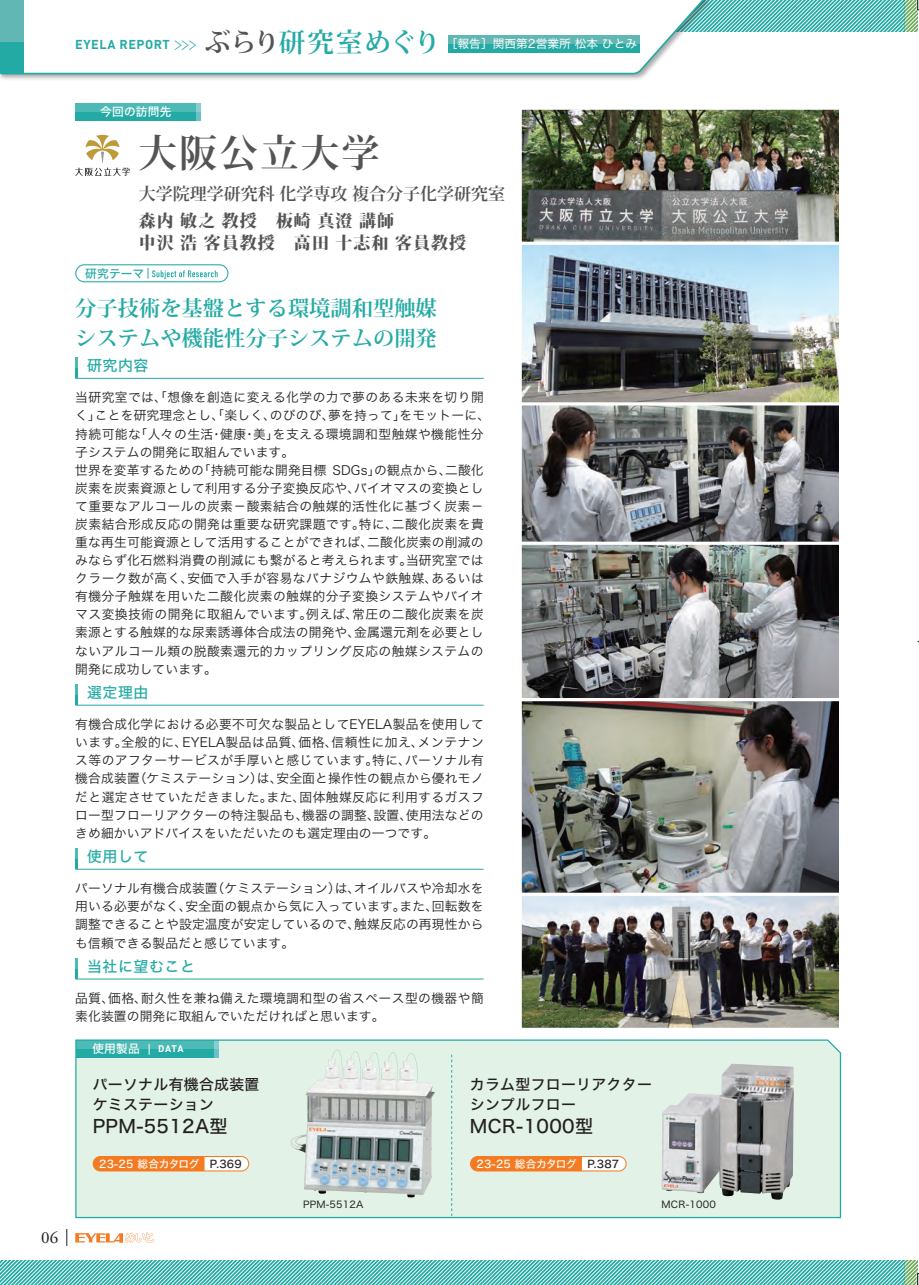
<style>
.page{position:relative;width:919px;height:1285px;background:#fff}
.page>*{position:absolute;margin:0;border:0;box-sizing:border-box;transform-origin:0 0}
.t1{font:700 38.25px "Koz Min Pro";letter-spacing:.06em;color:#525552}
.t2{font:700 21.3px/29.7px "Koz Min Pro";color:#24aaa5}
.t3{font:18px "Hira Kaku Std W5";letter-spacing:.02em;color:#231f20}
.t4{font:800 16.95px/22.4px "Koz Min Pro";letter-spacing:.06em;color:#525552}
.t5{font:700 16.95px "Koz Min Pro";color:#525552}
.t6{font:16.95px "Adobe Garamond Pro";color:#231f20}
.t7{font:14.85px/20.2px "Hira Kaku Std W5";letter-spacing:.02em;color:#231f20}
.t8{font:14.85px "Hira Kaku Std W5";letter-spacing:.04em;color:#24aaa5}
.t9{font:12.75px/18.1px "Hira Kaku Std W3";letter-spacing:.035em;color:#231f20}
.t10{font:12.75px/18.1px "Hira Kaku Std W3";letter-spacing:.015em;color:#231f20;text-align:justify}
.t11{font:11.7px "Hira Kaku Std W4";color:#fff}
.t12{font:11.7px "Hira Kaku Std W5";letter-spacing:.025em;color:#fff}
.t13{font:11.7px "Hira Kaku Std W5";letter-spacing:.005em;color:#24aaa5}
.t14{font:10.65px "Hira Kaku Std W5";letter-spacing:.02em;color:#fff}
.t15{font:9.6px "Hira Kaku Std W4";letter-spacing:.02em;color:#231f20}
.t16{font:700 9.6px "DIN Pro";color:#fff}
.s1{font-family:"DIN Pro";font-weight:700;font-size:12.75px;color:#24aaa5}
.s2{font-family:"Koz Go Pro";font-size:12.75px;color:#24aaa5}
.s3{font-family:"Koz Min Pro";font-weight:700;font-size:26.55px;color:#525552}
.s4{font-family:"Koz Min Pro";font-weight:700;font-size:26.55px;color:#24aaa5}
.s5{color:#231f20}
</style>
<div class="page">
<svg style="left:66px;top:1229px;width:1px;height:16px"></svg>
<svg style="left:75px;top:1232px;width:79px;height:10px"></svg>
<div style="left:0;top:0;width:711px;height:82px;background:#2d292a;opacity:.4"></div>
<svg style="left:0;top:32px;width:705px;height:43px"></svg>
<div style="left:75px;top:103px;width:126px;height:17px;background:#24aaa5"></div>
<hr style="left:197px;top:103px;width:4px;height:17px;background:#69c1ca">
<div style="left:75px;top:103px;width:126px;height:9px;background:#4ebab6"></div>
<div style="left:448px;top:35px;width:192px;height:17px;background:#24aaa5"></div>
<div style="left:448px;top:35px;width:192px;height:9px;background:#61b7b3"></div>
<svg style="left:75px;top:1039px;width:766px;height:179px;background:#d9eee3"></svg>
<svg style="left:75px;top:135px;width:55px;height:41px"></svg>
<img style="left:522px;top:111px;width:316px;height:130px">
<div style="left:519px;top:108px;width:322px;height:136px;border:2px solid #fff"></div>
<img style="left:522px;top:246px;width:316px;height:155px">
<div style="left:519px;top:243px;width:322px;height:161px;border:2px solid #fff"></div>
<svg style="left:522px;top:406px;width:316px;height:134px;background:#757679"></svg>
<div style="left:519px;top:403px;width:322px;height:140px;border:2px solid #fff"></div>
<img style="left:522px;top:545px;width:316px;height:152px">
<div style="left:519px;top:542px;width:322px;height:158px;border:2px solid #fff"></div>
<img style="left:522px;top:702px;width:316px;height:189px">
<div style="left:519px;top:699px;width:322px;height:195px;border:2px solid #fff"></div>
<img style="left:522px;top:896px;width:316px;height:130px">
<div style="left:519px;top:893px;width:322px;height:136px;border:2px solid #fff"></div>
<svg style="left:451px;top:1054px;width:1px;height:161px"></svg>
<div style="left:470px;top:1156px;width:156px;height:14px;background:#fff;border-radius:7px"></div>
<div style="left:470px;top:1155px;width:156px;height:16px;border:1px solid #f47b21;border-radius:7px"></div>
<div style="left:470px;top:1156px;width:112px;height:14px;background:#f47b21"></div>
<div style="left:93px;top:1156px;width:156px;height:14px;background:#fff;border-radius:7px"></div>
<div style="left:93px;top:1155px;width:156px;height:16px;border:1px solid #f47b21;border-radius:7px"></div>
<div style="left:93px;top:1156px;width:111px;height:14px;background:#f47b21"></div>
<svg style="left:148px;top:268px;width:70px;height:11px"></svg>
<div style="left:75px;top:264px;width:153px;height:18px;border:1px solid #24aaa5;border-radius:9px"></div>
<hr style="left:75px;top:378px;width:408px;height:1px;background:#24aaa5">
<hr style="left:75px;top:357px;width:3px;height:21px;background:#24aaa5">
<svg style="left:75px;top:357px;width:3px;height:10px"></svg>
<hr style="left:75px;top:704px;width:408px;height:1px;background:#24aaa5">
<hr style="left:75px;top:683px;width:3px;height:21px;background:#24aaa5">
<svg style="left:75px;top:683px;width:3px;height:11px"></svg>
<hr style="left:75px;top:868px;width:408px;height:1px;background:#24aaa5">
<hr style="left:75px;top:847px;width:3px;height:21px;background:#24aaa5">
<svg style="left:75px;top:847px;width:3px;height:11px"></svg>
<hr style="left:75px;top:978px;width:408px;height:1px;background:#24aaa5">
<hr style="left:75px;top:957px;width:3px;height:21px;background:#24aaa5">
<svg style="left:75px;top:957px;width:3px;height:11px"></svg>
<img style="left:290px;top:1051px;width:137px;height:146px">
<img style="left:661px;top:1063px;width:132px;height:136px">
<svg style="left:0;top:0;width:918px;height:32px"></svg>
<svg style="left:0;top:1260px;width:918px;height:25px;background:#6ec6c2"></svg>
<p class="t11" style="left:75px;top:35px;width:563px"><span class="s1">EYELA REPORT</span> <span class="s2">＞＞＞</span> <span class="s3">ぶらり</span><span class="s4">研究室めぐり</span>［報告］関西第2営業所 松本 ひとみ</p>
<h3 class="t6" style="left:41px;top:1227px;width:19px">06</h3>
<p class="t12" style="left:100px;top:103px;width:73px">今回の訪問先</p>
<h1 class="t1" style="left:139px;top:125px;width:243px">大阪公立大学</h1>
<h3 class="t5" style="left:139px;top:182px;width:368px">大学院理学研究科 化学専攻 複合分子化学研究室</h3>
<h3 class="t4" style="left:139px;top:208px;width:329px">森内 敏之 教授　板崎 真澄 講師　<br>中沢 浩 客員教授　高田 十志和 客員教授</h3>
<p class="t13" style="left:85px;top:264px;width:60px">研究テーマ</p>
<h2 class="t2" style="left:75px;top:292px;width:363px">分子技術を基盤とする環境調和型触媒システムや機能性分子システムの開発</h2>
<p class="t8" style="left:87px;top:354px;width:63px">研究内容</p>
<p class="t9" style="left:75px;top:388px;width:416px">当研究室では、「想像を創造に変える化学の力で夢のある未来を切り開く」ことを研究理念とし、「楽しく、のびのび、夢を持って」をモットーに、持続可能な「人々の生活・健康・美」を支える環境調和型触媒や機能性分子システムの開発に取組んでいます。<br>世界を変革するための「持続可能な開発目標 SDGs」の観点から、二酸化炭素を炭素資源として利用する分子変換反応や、バイオマスの変換として重要なアルコールの炭素－酸素結合の触媒的活性化に基づく炭素－炭素結合形成反応の開発は重要な研究課題です。特に、二酸化炭素を貴重な再生可能資源として活用することができれば、二酸化炭素の削減のみならず化石燃料消費の削減にも繋がると考えられます。当研究室ではクラーク数が高く、安価で入手が容易なバナジウムや鉄触媒、あるいは有機分子触媒を用いた二酸化炭素の触媒的分子変換システムやバイオマス変換技術の開発に取組んでいます。例えば、常圧の二酸化炭素を炭素源とする触媒的な尿素誘導体合成法の開発や、金属還元剤を必要としないアルコール類の脱酸素還元的カップリング反応の触媒システムの開発に成功しています。</p>
<p class="t8" style="left:87px;top:681px;width:63px">選定理由</p>
<p class="t10" style="left:75px;top:715px;width:410px">有機合成化学における必要不可欠な製品としてEYELA製品を使用しています。全般的に、EYELA製品は品質、価格、信頼性に加え、メンテナンス等のアフターサービスが手厚いと感じています。特に、パーソナル有機合成装置（ケミステーション）は、安全面と操作性の観点から優れモノだと選定させていただきました。また、固体触媒反応に利用するガスフロー型フローリアクターの特注製品も、機器の調整、設置、使用法などのきめ細かいアドバイスをいただいたのも選定理由の一つです。</p>
<p class="t8" style="left:87px;top:844px;width:63px">使用して</p>
<p class="t10" style="left:75px;top:879px;width:410px">パーソナル有機合成装置（ケミステーション）は、オイルバスや冷却水を用いる必要がなく、安全面の観点から気に入っています。また、回転数を調整できることや設定温度が安定しているので、触媒反応の再現性からも信頼できる製品だと感じています。</p>
<p class="t8" style="left:87px;top:954px;width:109px">当社に望むこと</p>
<p class="t9" style="left:75px;top:988px;width:410px">品質、価格、耐久性を兼ね備えた環境調和型の省スペース型の機器や簡素化装置の開発に取組んでいただければと思います。</p>
<p class="t12" style="left:92px;top:1039px;width:49px">使用製品</p>
<p class="t16" style="left:158px;top:1040px;width:27px">DATA</p>
<p class="t7" style="left:93px;top:1074px;width:168px">パーソナル有機合成装置ケミステーション</p>
<h3 class="t3" style="left:93px;top:1112px;width:136px">PPM-5512A型</h3>
<p class="t7" style="left:470px;top:1074px;width:183px">カラム型フローリアクターシンプルフロー</p>
<h3 class="t3" style="left:470px;top:1112px;width:125px">MCR-1000型</h3>
<p class="t14" style="left:99px;top:1155px;width:144px">23-25 総合カタログ <span class="s5">P.369</span></p>
<p class="t14" style="left:476px;top:1155px;width:144px">23-25 総合カタログ <span class="s5">P.387</span></p>
<p class="t15" style="left:303px;top:1197px;width:62px">PPM-5512A</p>
<p class="t15" style="left:661px;top:1196px;width:56px">MCR-1000</p>
</div>
